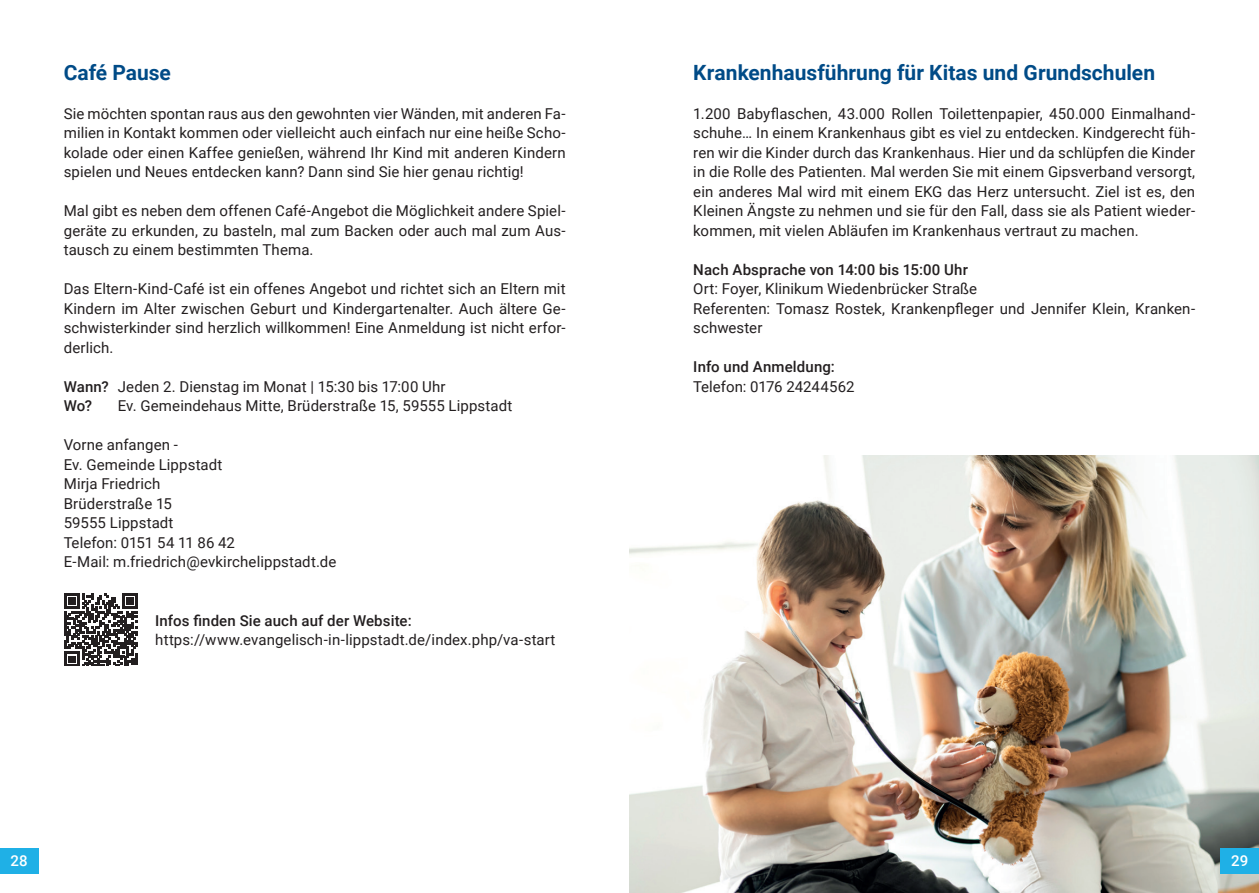
<style>
.page{position:relative;width:1259px;height:893px;background:#fff}
.page>*{position:absolute;margin:0;border:0;box-sizing:border-box;transform-origin:0 0}
.t1{font:700 21px "Roboto";color:#004b87}
.t2{font:15px/19.5px "Roboto";letter-spacing:.01em;color:#231f20;text-align:justify}
.t3{font:500 15px "Roboto";letter-spacing:.01em;color:#231f20}
.t4{font:500 15px "Roboto";color:#fff}
.s1{font-weight:500}
</style>
<div class="page">
<svg style="left:64px;top:593px;width:74px;height:73px"></svg>
<img style="left:629px;top:456px;width:630px;height:437px">
<div style="left:0;top:848px;width:38px;height:26px;background:#1fb0e6"></div>
<div style="left:1220px;top:848px;width:39px;height:26px;background:#1fb0e6"></div>
<h1 class="t1" style="left:64px;top:57px;width:109px">Café Pause</h1>
<p class="t2" style="left:64px;top:103px;width:503px">Sie möchten spontan raus aus den gewohnten vier Wänden, mit anderen Fa&shy;milien in Kontakt kommen oder vielleicht auch einfach nur eine heiße Scho&shy;kolade oder einen Kaffee genießen, während Ihr Kind mit anderen Kindern spielen und Neues entdecken kann? Dann sind Sie hier genau richtig!</p>
<p class="t2" style="left:64px;top:200px;width:503px">Mal gibt es neben dem offenen Café-Angebot die Möglichkeit andere Spiel&shy;geräte zu erkunden, zu basteln, mal zum Backen oder auch mal zum Aus&shy;tausch zu einem bestimmten Thema.</p>
<p class="t2" style="left:64px;top:278px;width:503px">Das Eltern-Kind-Café ist ein offenes Angebot und richtet sich an Eltern mit Kindern im Alter zwischen Geburt und Kindergartenalter. Auch ältere Ge&shy;schwisterkinder sind herzlich willkommen! Eine Anmeldung ist nicht erfor&shy;derlich.</p>
<p class="t2" style="left:64px;top:376px;width:383px"><span class="s1">Wann?</span> Jeden 2. Dienstag im Monat | 15:30 bis 17:00 Uhr<br><span class="s1">Wo?</span></p>
<p class="t2" style="left:118px;top:395px;width:396px">Ev. Gemeindehaus Mitte, Brüderstraße 15, 59555 Lippstadt</p>
<p class="t2" style="left:64px;top:434px;width:274px;text-align:left">Vorne anfangen -<br>Ev. Gemeinde Lippstadt<br>Mirja Friedrich<br>Brüderstraße 15<br>59555 Lippstadt<br>Telefon: 0151 54 11 86 42<br>E-Mail: m.friedrich@evkirchelippstadt.de</p>
<p class="t3" style="left:155px;top:610px;width:258px">Infos finden Sie auch auf der Website:</p>
<p class="t2" style="left:155px;top:629px;width:402px">https://www.evangelisch-in-lippstadt.de/index.php/va-start</p>
<h1 class="t1" style="left:693px;top:57px;width:463px">Krankenhausführung für Kitas und Grundschulen</h1>
<p class="t2" style="left:693px;top:103px;width:503px">1.200 Babyflaschen, 43.000 Rollen Toilettenpapier, 450.000 Einmalhand&shy;schuhe… In einem Krankenhaus gibt es viel zu entdecken. Kindgerecht füh&shy;ren wir die Kinder durch das Krankenhaus. Hier und da schlüpfen die Kinder in die Rolle des Patienten. Mal werden Sie mit einem Gipsverband versorgt, ein anderes Mal wird mit einem EKG das Herz untersucht. Ziel ist es, den Kleinen Ängste zu nehmen und sie für den Fall, dass sie als Patient wieder&shy;kommen, mit vielen Abläufen im Krankenhaus vertraut zu machen.</p>
<p class="t3" style="left:693px;top:259px;width:276px">Nach Absprache von 14:00 bis 15:00 Uhr</p>
<p class="t2" style="left:693px;top:278px;width:503px;text-align:left">Ort: Foyer, Klinikum Wiedenbrücker Straße<br>Referenten: Tomasz Rostek, Krankenpfleger und Jennifer Klein, Kranken&shy;schwester</p>
<p class="t3" style="left:693px;top:356px;width:143px">Info und Anmeldung:</p>
<p class="t2" style="left:693px;top:376px;width:163px">Telefon: 0176 24244562</p>
<p class="t4" style="left:11px;top:850px;width:19px">28</p>
<p class="t4" style="left:1231px;top:850px;width:19px">29</p>
</div>
